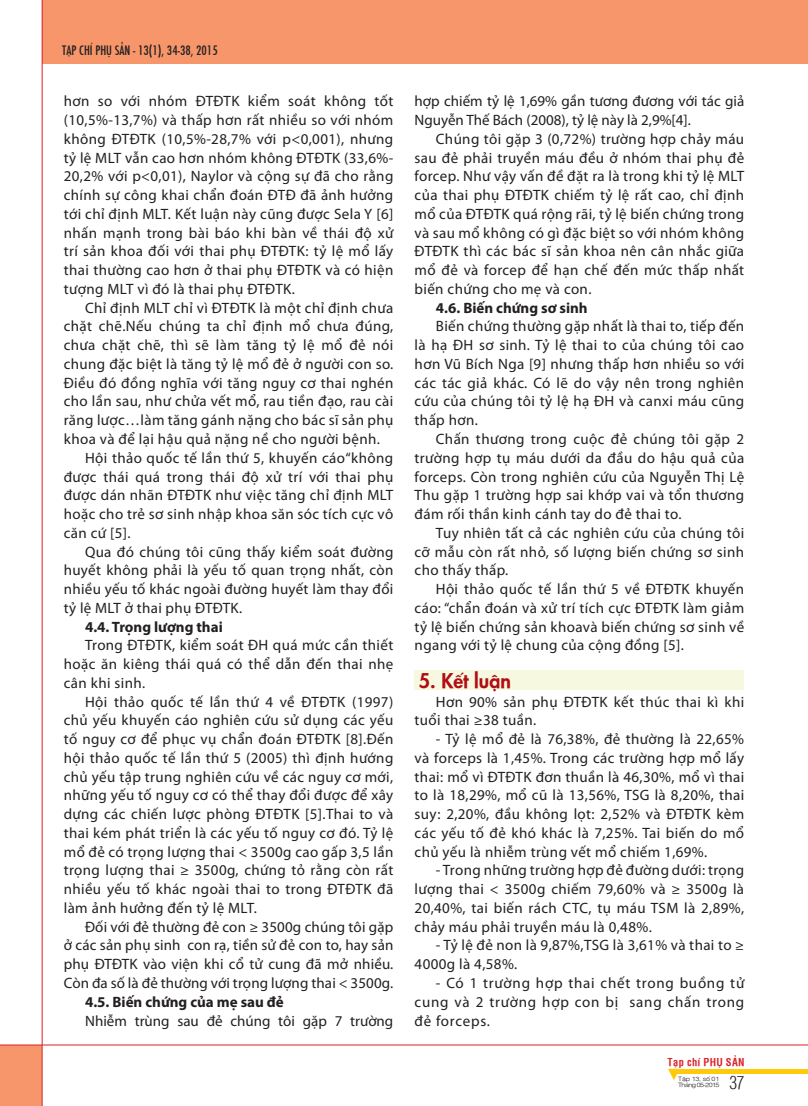
<style>
.page{position:relative;width:808px;height:1106px;background:#fff}
.page>*{position:absolute;margin:0;border:0;box-sizing:border-box;transform-origin:0 0}
.t1{font:800 19.5px "SFU Futura";color:#b00d15}
.t2{font:300 condensed 17.55px "SFU Helvetica";color:#231f20}
.t3{font:15px/18.8px "Myriad Pro";letter-spacing:.025em;color:#231f20;text-align:justify}
.t4{font:15px/18.8px "Myriad Pro";color:#231f20}
.t5{font:700 15px "Myriad Pro";color:#231f20}
.t6{font:14.25px "SFU Function Condensed";color:#231f20}
.t7{font:700 condensed 10.5px "SFU Helvetica";letter-spacing:.025em;color:#da2128}
.t8{font:300 6px/6px "SFU Helvetica";letter-spacing:-.085em;color:#231f20;scale:1.19 1}
</style>
<div class="page">
<div style="left:415px;top:670px;width:329px;height:19px;background:#f6f9df"></div>
<div style="left:43px;top:0;width:765px;height:63px;background:#f7966b"></div>
<div style="left:0;top:1045px;width:42px;height:61px;background:#f7966b"></div>
<svg style="left:668px;top:1068px;width:12px;height:12px"></svg>
<div style="left:674px;top:1068px;width:134px;height:5px;background:#feca0a"></div>
<hr style="left:42px;top:0;width:1px;height:1106px;background:#da2128">
<hr style="left:0;top:1044px;width:808px;height:1px;background:#da2128">
<p class="t6" style="left:62px;top:39px;width:157px">TẠP CHÍ PHỤ SẢN - 13(1), 34-38, 2015</p>
<p class="t3" style="left:64px;top:92px;width:331px">hơn so với nhóm ĐTĐTK kiểm soát không tốt (10,5%-13,7%) và thấp hơn rất nhiều so với nhóm không ĐTĐTK (10,5%-28,7% với p&lt;0,001), nhưng tỷ lệ MLT vẫn cao hơn nhóm không ĐTĐTK (33,6%- 20,2% với p&lt;0,01), Naylor và cộng sự đã cho rằng chính sự công khai chẩn đoán ĐTĐ đã ảnh hưởng tới chỉ định MLT. Kết luận này cũng được Sela Y [6] nhấn mạnh trong bài báo khi bàn về thái độ xử trí sản khoa đối với thai phụ ĐTĐTK: tỷ lệ mổ lấy thai thường cao hơn ở thai phụ ĐTĐTK và có hiện tượng MLT vì đó là thai phụ ĐTĐTK.</p>
<p class="t3" style="left:85px;top:298px;width:310px">Chỉ định MLT chỉ vì ĐTĐTK là một chỉ định chưa</p>
<p class="t3" style="left:64px;top:317px;width:331px">chặt chẽ.Nếu chúng ta chỉ định mổ chưa đúng,</p>
<p class="t3" style="left:64px;top:335px;width:331px">chưa chặt chẽ, thì sẽ làm tăng tỷ lệ mổ đẻ nói</p>
<p class="t3" style="left:64px;top:354px;width:331px">chung đặc biệt là tăng tỷ lệ mổ đẻ ở người con so.</p>
<p class="t3" style="left:64px;top:373px;width:331px">Điều đó đồng nghĩa với tăng nguy cơ thai nghén</p>
<p class="t3" style="left:64px;top:392px;width:331px">cho lần sau, như chửa vết mổ, rau tiền đạo, rau cài</p>
<p class="t3" style="left:64px;top:410px;width:331px">răng lược…làm tăng gánh nặng cho bác sĩ sản phụ</p>
<p class="t3" style="left:64px;top:429px;width:318px">khoa và để lại hậu quả nặng nề cho người bệnh.</p>
<p class="t3" style="left:85px;top:448px;width:310px">Hội thảo quốc tế lần thứ 5, khuyến cáo“không</p>
<p class="t3" style="left:64px;top:467px;width:331px">được thái quá trong thái độ xử trí với thai phụ</p>
<p class="t3" style="left:64px;top:485px;width:331px">được dán nhãn ĐTĐTK như việc tăng chỉ định MLT</p>
<p class="t3" style="left:64px;top:504px;width:331px">hoặc cho trẻ sơ sinh nhập khoa săn sóc tích cực vô</p>
<p class="t3" style="left:64px;top:523px;width:68px">căn cứ [5].</p>
<p class="t3" style="left:85px;top:542px;width:310px">Qua đó chúng tôi cũng thấy kiểm soát đường</p>
<p class="t3" style="left:64px;top:560px;width:331px">huyết không phải là yếu tố quan trọng nhất, còn</p>
<p class="t3" style="left:64px;top:579px;width:331px">nhiều yếu tố khác ngoài đường huyết làm thay đổi</p>
<p class="t3" style="left:64px;top:598px;width:180px">tỷ lệ MLT ở thai phụ ĐTĐTK.</p>
<p class="t5" style="left:85px;top:616px;width:139px">4.4. Trọng lượng thai</p>
<p class="t3" style="left:64px;top:635px;width:331px;text-indent:21px">Trong ĐTĐTK, kiểm soát ĐH quá mức cần thiết hoặc ăn kiêng thái quá có thể dẫn đến thai nhẹ cân khi sinh.</p>
<p class="t3" style="left:64px;top:692px;width:331px;text-indent:21px">Hội thảo quốc tế lần thứ 4 về ĐTĐTK (1997) chủ yếu khuyến cáo nghiên cứu sử dụng các yếu tố nguy cơ để phục vụ chẩn đoán ĐTĐTK [8].Đến hội thảo quốc tế lần thứ 5 (2005) thì định hướng chủ yếu tập trung nghiên cứu về các nguy cơ mới, những yếu tố nguy cơ có thể thay đổi được để xây dựng các chiến lược phòng ĐTĐTK [5].Thai to và thai kém phát triển là các yếu tố nguy cơ đó. Tỷ lệ mổ đẻ có trọng lượng thai &lt; 3500g cao gấp 3,5 lần trọng lượng thai ≥ 3500g, chứng tỏ rằng còn rất nhiều yếu tố khác ngoài thai to trong ĐTĐTK đã làm ảnh hưởng đến tỷ lệ MLT.</p>
<p class="t3" style="left:64px;top:917px;width:331px;text-indent:21px">Đối với đẻ thường đẻ con ≥ 3500g chúng tôi gặp ở các sản phụ sinh con rạ, tiền sử đẻ con to, hay sản phụ ĐTĐTK vào viện khi cổ tử cung đã mở nhiều.<br>Còn đa số là đẻ thường với trọng lượng thai &lt; 3500g.</p>
<p class="t5" style="left:85px;top:991px;width:200px">4.5. Biến chứng của mẹ sau đẻ</p>
<p class="t4" style="left:85px;top:1010px;width:310px">Nhiễm trùng sau đẻ chúng tôi gặp 7 trường</p>
<p class="t4" style="left:415px;top:92px;width:331px">hợp chiếm tỷ lệ 1,69% gần tương đương với tác giả<br>Nguyễn Thế Bách (2008), tỷ lệ này là 2,9%[4].</p>
<p class="t3" style="left:415px;top:129px;width:331px;text-indent:21px">Chúng tôi gặp 3 (0,72%) trường hợp chảy máu sau đẻ phải truyền máu đều ở nhóm thai phụ đẻ forcep. Như vậy vấn đề đặt ra là trong khi tỷ lệ MLT của thai phụ ĐTĐTK chiếm tỷ lệ rất cao, chỉ định mổ của ĐTĐTK quá rộng rãi, tỷ lệ biến chứng trong và sau mổ không có gì đặc biệt so với nhóm không ĐTĐTK thì các bác sĩ sản khoa nên cân nhắc giữa mổ đẻ và forcep để hạn chế đến mức thấp nhất biến chứng cho mẹ và con.</p>
<p class="t5" style="left:436px;top:298px;width:153px">4.6. Biến chứng sơ sinh</p>
<p class="t3" style="left:415px;top:317px;width:331px;text-indent:21px">Biến chứng thường gặp nhất là thai to, tiếp đến là hạ ĐH sơ sinh. Tỷ lệ thai to của chúng tôi cao hơn Vũ Bích Nga [9] nhưng thấp hơn nhiều so với các tác giả khác. Có lẽ do vậy nên trong nghiên cứu của chúng tôi tỷ lệ hạ ĐH và canxi máu cũng thấp hơn.</p>
<p class="t3" style="left:415px;top:429px;width:331px;text-indent:21px">Chấn thương trong cuộc đẻ chúng tôi gặp 2 trường hợp tụ máu dưới da đầu do hậu quả của forceps. Còn trong nghiên cứu của Nguyễn Thị Lệ Thu gặp 1 trường hợp sai khớp vai và tổn thương đám rối thần kinh cánh tay do đẻ thai to.</p>
<p class="t3" style="left:415px;top:523px;width:331px;text-indent:21px">Tuy nhiên tất cả các nghiên cứu của chúng tôi cỡ mẫu còn rất nhỏ, số lượng biến chứng sơ sinh cho thấy thấp.</p>
<p class="t3" style="left:415px;top:579px;width:331px;text-indent:21px">Hội thảo quốc tế lần thứ 5 về ĐTĐTK khuyến cáo: “chẩn đoán và xử trí tích cực ĐTĐTK làm giảm tỷ lệ biến chứng sản khoavà biến chứng sơ sinh về ngang với tỷ lệ chung của cộng đồng [5].</p>
<h1 class="t1" style="left:419px;top:664px;width:94px">5. Kết luận</h1>
<p class="t3" style="left:415px;top:692px;width:331px;text-indent:21px">Hơn 90% sản phụ ĐTĐTK kết thúc thai kì khi tuổi thai ≥38 tuần.</p>
<p class="t3" style="left:415px;top:729px;width:331px;text-indent:21px">- Tỷ lệ mổ đẻ là 76,38%, đẻ thường là 22,65% và forceps là 1,45%. Trong các trường hợp mổ lấy thai: mổ vì ĐTĐTK đơn thuần là 46,30%, mổ vì thai to là 18,29%, mổ cũ là 13,56%, TSG là 8,20%, thai suy: 2,20%, đầu không lọt: 2,52% và ĐTĐTK kèm các yếu tố đẻ khó khác là 7,25%. Tai biến do mổ chủ yếu là nhiễm trùng vết mổ chiếm 1,69%.</p>
<p class="t3" style="left:415px;top:860px;width:331px;text-indent:21px">- Trong những trường hợp đẻ đường dưới: trọng lượng thai &lt; 3500g chiếm 79,60% và ≥ 3500g là 20,40%, tai biến rách CTC, tụ máu TSM là 2,89%, chảy máu phải truyền máu là 0,48%.</p>
<p class="t3" style="left:415px;top:935px;width:331px;text-indent:21px">- Tỷ lệ đẻ non là 9,87%,TSG là 3,61% và thai to ≥<br>4000g là 4,58%.</p>
<p class="t3" style="left:415px;top:973px;width:331px;text-indent:21px">- Có 1 trường hợp thai chết trong buồng tử cung và 2 trường hợp con bị sang chấn trong đẻ forceps.</p>
<p class="t7" style="left:668px;top:1054px;width:78px">Tạp chí PHỤ SẢN</p>
<p class="t2" style="left:729px;top:1069px;width:16px">37</p>
<p class="t8" style="left:678px;top:1075px;width:36px">Tập 13, số 01<br>Tháng 05-2015</p>
</div>
